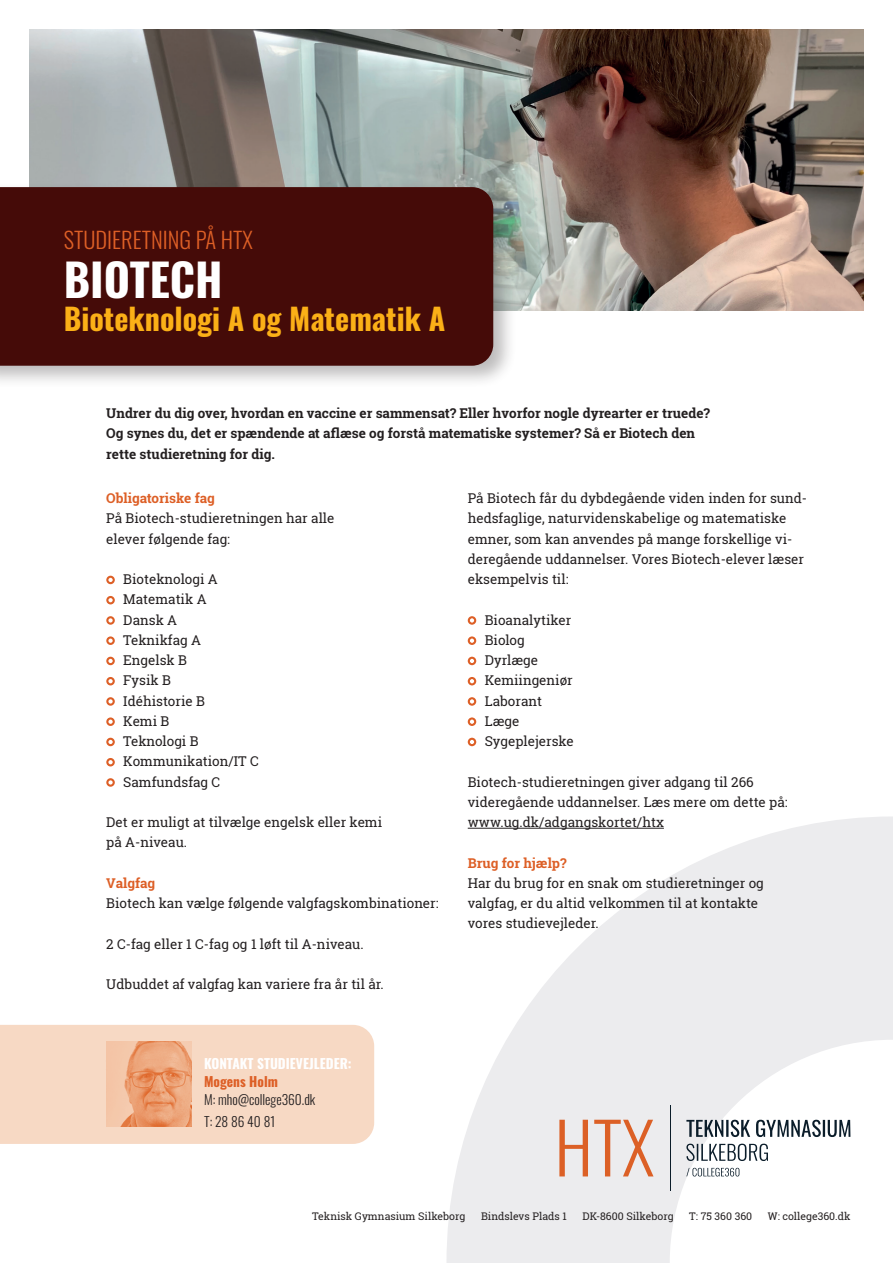
<style>
.page{position:relative;width:893px;height:1263px;background:#fff}
.page>*{position:absolute;margin:0;border:0;box-sizing:border-box;transform-origin:0 0}
.t1{font:700 45px "Oswald";color:#fff}
.t2{font:700 30px "Oswald";color:#fbb017}
.t3{font:300 22.5px "Oswald";color:#dd5f26}
.t4{font:13.5px/20.2px "Roboto Slab";color:#231f20}
.t5{font:700 13.5px/20.2px "Roboto Slab";color:#231f20}
.t6{font:700 13.5px "Roboto Slab";color:#dd5f26}
.t7{font:300 13.5px/22.2px "Oswald";color:#231f20}
.t8{font:700 13.5px "Oswald";color:#fff}
.t9{font:700 13.5px "Oswald";color:#dd5f26}
.t10{font:10.5px "Roboto Slab";color:#231f20}
</style>
<div class="page">
<svg style="left:447px;top:817px;width:446px;height:446px;fill:#ececee"></svg>
<hr style="left:670px;top:1106px;width:1px;height:85px;background:#0b1d2a">
<svg style="left:686px;top:1168px;width:53px;height:8px"></svg>
<svg style="left:686px;top:1144px;width:82px;height:17px"></svg>
<svg style="left:686px;top:1120px;width:164px;height:17px"></svg>
<svg style="left:559px;top:1120px;width:94px;height:56px;background:#e7c1b1"></svg>
<img style="left:30px;top:30px;width:833px;height:280px">
<svg style="left:106px;top:576px;width:9px;height:8px"></svg>
<svg style="left:106px;top:596px;width:9px;height:8px"></svg>
<svg style="left:106px;top:616px;width:9px;height:9px"></svg>
<svg style="left:106px;top:636px;width:9px;height:9px"></svg>
<svg style="left:106px;top:657px;width:9px;height:8px"></svg>
<svg style="left:106px;top:677px;width:9px;height:8px"></svg>
<svg style="left:106px;top:697px;width:9px;height:9px"></svg>
<svg style="left:106px;top:717px;width:9px;height:9px"></svg>
<svg style="left:106px;top:738px;width:9px;height:8px"></svg>
<svg style="left:106px;top:758px;width:9px;height:8px"></svg>
<svg style="left:106px;top:778px;width:9px;height:9px"></svg>
<hr style="left:468px;top:828px;width:196px;height:1px;background:#231f20">
<svg style="left:468px;top:616px;width:8px;height:9px"></svg>
<svg style="left:468px;top:636px;width:8px;height:9px"></svg>
<svg style="left:468px;top:657px;width:8px;height:8px"></svg>
<svg style="left:468px;top:677px;width:8px;height:8px"></svg>
<svg style="left:468px;top:697px;width:8px;height:9px"></svg>
<svg style="left:468px;top:717px;width:8px;height:9px"></svg>
<svg style="left:468px;top:738px;width:8px;height:8px"></svg>
<div style="left:0;top:182px;width:517px;height:207px;background:#231f20;opacity:.3"></div>
<div style="left:0;top:187px;width:493px;height:179px;background:#450b08"></div>
<div style="left:0;top:1025px;width:374px;height:119px;background:#f7d9c4"></div>
<img style="left:106px;top:1042px;width:85px;height:85px">
<h3 class="t3" style="left:64px;top:219px;width:191px">STUDIERETNING PÅ HTX</h3>
<h1 class="t1" style="left:64px;top:256px;width:160px">BIOTECH</h1>
<h2 class="t2" style="left:64px;top:303px;width:383px">Bioteknologi A og Matematik A</h2>
<p class="t5" style="left:106px;top:403px;width:605px">Undrer du dig over, hvordan en vaccine er sammensat? Eller hvorfor nogle dyrearter er truede?<br>Og synes du, det er spændende at aflæse og forstå matematiske systemer? Så er Biotech den rette studieretning for dig.</p>
<p class="t6" style="left:106px;top:489px;width:110px">Obligatoriske fag</p>
<p class="t4" style="left:106px;top:508px;width:230px">På Biotech-studieretningen har alle elever følgende fag:</p>
<p class="t4" style="left:123px;top:569px;width:137px">Bioteknologi A<br>Matematik A<br>Dansk A<br>Teknikfag A<br>Engelsk B<br>Fysik B<br>Idéhistorie B<br>Kemi B<br>Teknologi B<br>Kommunikation/IT C<br>Samfundsfag C</p>
<p class="t4" style="left:106px;top:812px;width:277px">Det er muligt at tilvælge engelsk eller kemi på A-niveau.</p>
<p class="t6" style="left:106px;top:874px;width:50px">Valgfag</p>
<p class="t4" style="left:106px;top:893px;width:334px">Biotech kan vælge følgende valgfagskombinationer:</p>
<p class="t4" style="left:106px;top:933px;width:259px">2 C-fag eller 1 C-fag og 1 løft til A-niveau.</p>
<p class="t4" style="left:106px;top:974px;width:279px">Udbuddet af valgfag kan variere fra år til år.</p>
<p class="t8" style="left:204px;top:1056px;width:149px">KONTAKT STUDIEVEJLEDER:</p>
<p class="t9" style="left:204px;top:1074px;width:75px">Mogens Holm</p>
<p class="t7" style="left:204px;top:1086px;width:113px">M: mho@college360.dk<br>T: 28 86 40 81</p>
<p class="t4" style="left:468px;top:488px;width:341px">På Biotech får du dybdegående viden inden for sund&shy;hedsfaglige, naturvidenskabelige og matematiske emner, som kan anvendes på mange forskellige vi&shy;deregående uddannelser. Vores Biotech-elever læser eksempelvis til:</p>
<p class="t4" style="left:485px;top:609px;width:91px">Bioanalytiker<br>Biolog<br>Dyrlæge<br>Kemiingeniør<br>Laborant<br>Læge<br>Sygeplejerske</p>
<p class="t4" style="left:468px;top:771px;width:321px">Biotech-studieretningen giver adgang til 266 videregående uddannelser. Læs mere om dette på: www.ug.dk/adgangskortet/htx</p>
<p class="t6" style="left:468px;top:853px;width:100px">Brug for hjælp?</p>
<p class="t4" style="left:468px;top:873px;width:298px">Har du brug for en snak om studieretninger og valgfag, er du altid velkommen til at kontakte vores studievejleder.</p>
<p class="t10" style="left:312px;top:1209px;width:155px">Teknisk Gymnasium Silkeborg</p>
<p class="t10" style="left:481px;top:1209px;width:87px">Bindslevs Plads 1</p>
<p class="t10" style="left:582px;top:1209px;width:93px">DK-8600 Silkeborg</p>
<p class="t10" style="left:689px;top:1209px;width:64px">T: 75 360 360</p>
<p class="t10" style="left:768px;top:1209px;width:84px">W: college360.dk</p>
</div>
